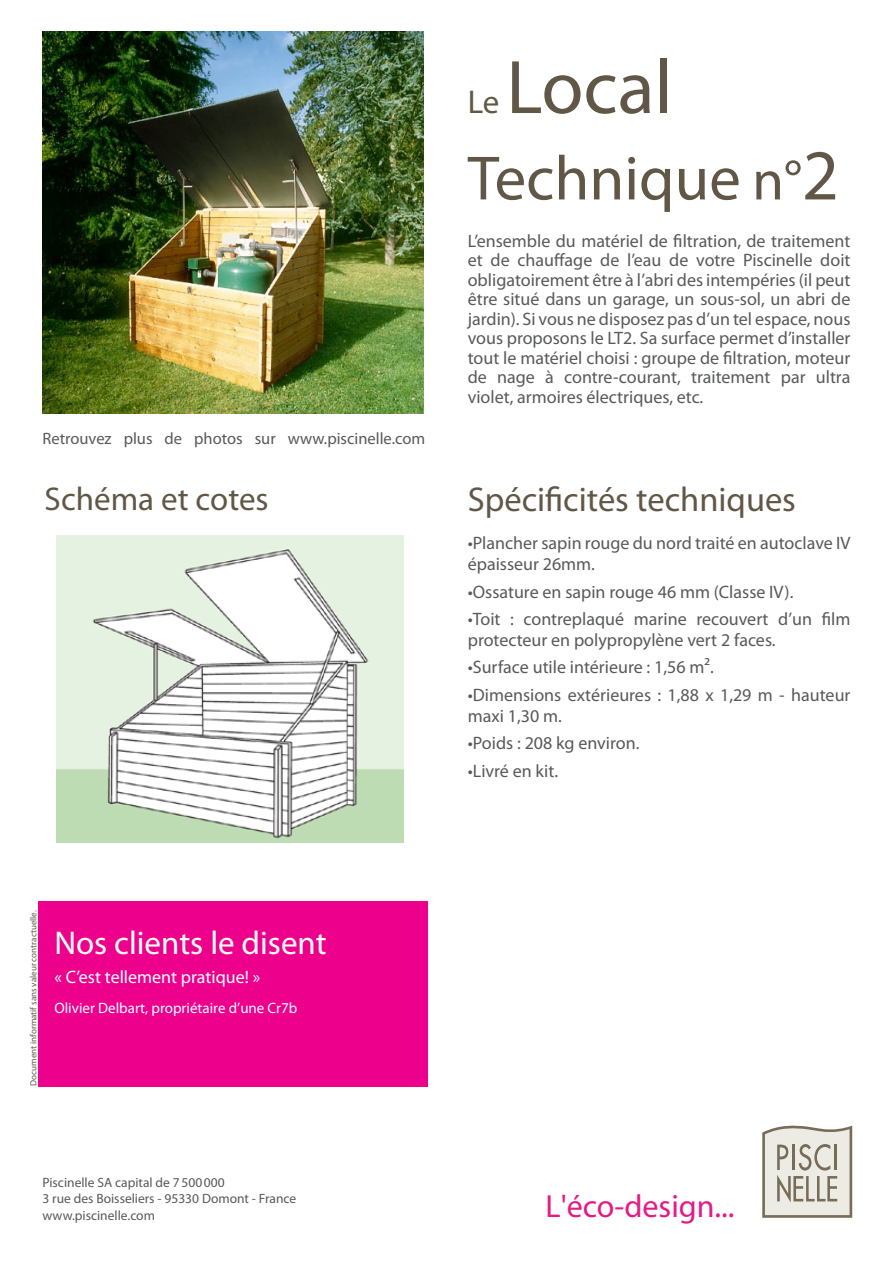
<style>
.page{position:relative;width:893px;height:1263px;background:#fff}
.page>*{position:absolute;margin:0;border:0;box-sizing:border-box;transform-origin:0 0}
.t1{font:76.5px "Myriad Pro";color:#615746}
.t2{font:63px "Myriad Pro";color:#615746}
.t3{font:34.5px "Myriad Pro";color:#615746}
.t4{font:33px "Myriad Pro";color:#fff}
.t5{font:33px "Myriad Pro";color:#615746}
.t6{font:32.1px "Myriad";color:#e51a85}
.t7{font:18px/19.5px "Myriad Pro";color:#58595b}
.t8{font:18px "Myriad Pro";color:#fff}
.t9{font:16.5px "Myriad Pro";color:#58595b}
.t10{font:15px "Myriad Pro";color:#fff}
.t11{font:13.5px/16.5px "Myriad Pro";color:#58595b}
.t12{font:9px "Myriad Pro";color:#615746}
.s1{font-size:57px}
.s2{font-size:72px}
</style>
<div class="page">
<img style="left:43px;top:32px;width:380px;height:381px">
<svg style="left:762px;top:1125px;width:90px;height:93px"></svg>
<hr style="left:835px;top:1144px;width:2px;height:26px;background:#776c58">
<div style="left:38px;top:901px;width:390px;height:186px;background:#ec008c"></div>
<img style="left:57px;top:536px;width:346px;height:306px">
<h1 class="t1" style="left:506px;top:40px;width:168px">Local</h1>
<h2 class="t2" style="left:468px;top:139px;width:373px">Technique <span class="s1">n°</span><span class="s2">2</span></h2>
<h3 class="t5" style="left:468px;top:82px;width:33px">Le</h3>
<p class="t9" style="left:43px;top:428px;width:384px">Retrouvez plus de photos sur www.piscinelle.com</p>
<p class="t7" style="left:468px;top:231px;width:384px;text-align:justify">L’ensemble du matériel de filtration, de traitement et de chauffage de l’eau de votre Piscinelle doit obligatoirement être à l’abri des intempéries (il peut être situé dans un garage, un sous-sol, un abri de jardin). Si vous ne disposez pas d’un tel espace, nous vous proposons le LT2. Sa surface permet d’installer tout le matériel choisi : groupe de filtration, moteur de nage à contre-courant, traitement par ultra violet, armoires électriques, etc.</p>
<h3 class="t5" style="left:45px;top:478px;width:226px">Schéma et cotes</h3>
<h3 class="t3" style="left:468px;top:478px;width:330px">Spécificités techniques</h3>
<p class="t12" style="left:28px;top:1086px;width:177px;rotate:-90deg">Document informatif sans valeur contractuelle.</p>
<h3 class="t4" style="left:54px;top:922px;width:274px">Nos clients le disent</h3>
<p class="t8" style="left:54px;top:966px;width:207px">« C’est tellement pratique! »</p>
<p class="t10" style="left:54px;top:999px;width:244px">Olivier Delbart, propriétaire d’une Cr7b</p>
<p class="t11" style="left:43px;top:1174px;width:255px">Piscinelle SA capital de 7500000<br>3 rue des Boisseliers - 95330 Domont - France www.piscinelle.com</p>
<p class="t7" style="left:468px;top:532px;width:384px;line-height:21px">•Plancher sapin rouge du nord traité en autoclave IV épaisseur 26mm.</p>
<p class="t7" style="left:468px;top:582px;width:327px">•Ossature en sapin rouge 46 mm (Classe IV).</p>
<p class="t7" style="left:468px;top:608px;width:384px;line-height:21px">•Toit : contreplaqué marine recouvert d’un film protecteur en polypropylène vert 2 faces.</p>
<p class="t7" style="left:468px;top:657px;width:247px">•Surface utile intérieure : 1,56 m².</p>
<p class="t7" style="left:468px;top:684px;width:384px;line-height:21px">•Dimensions extérieures : 1,88 x 1,29 m - hauteur maxi 1,30 m.</p>
<p class="t7" style="left:468px;top:733px;width:173px">•Poids : 208 kg environ.</p>
<p class="t7" style="left:468px;top:760px;width:92px">•Livré en kit.</p>
<h3 class="t6" style="left:545px;top:1191px;width:190px">L'éco-design...</h3>
</div>
